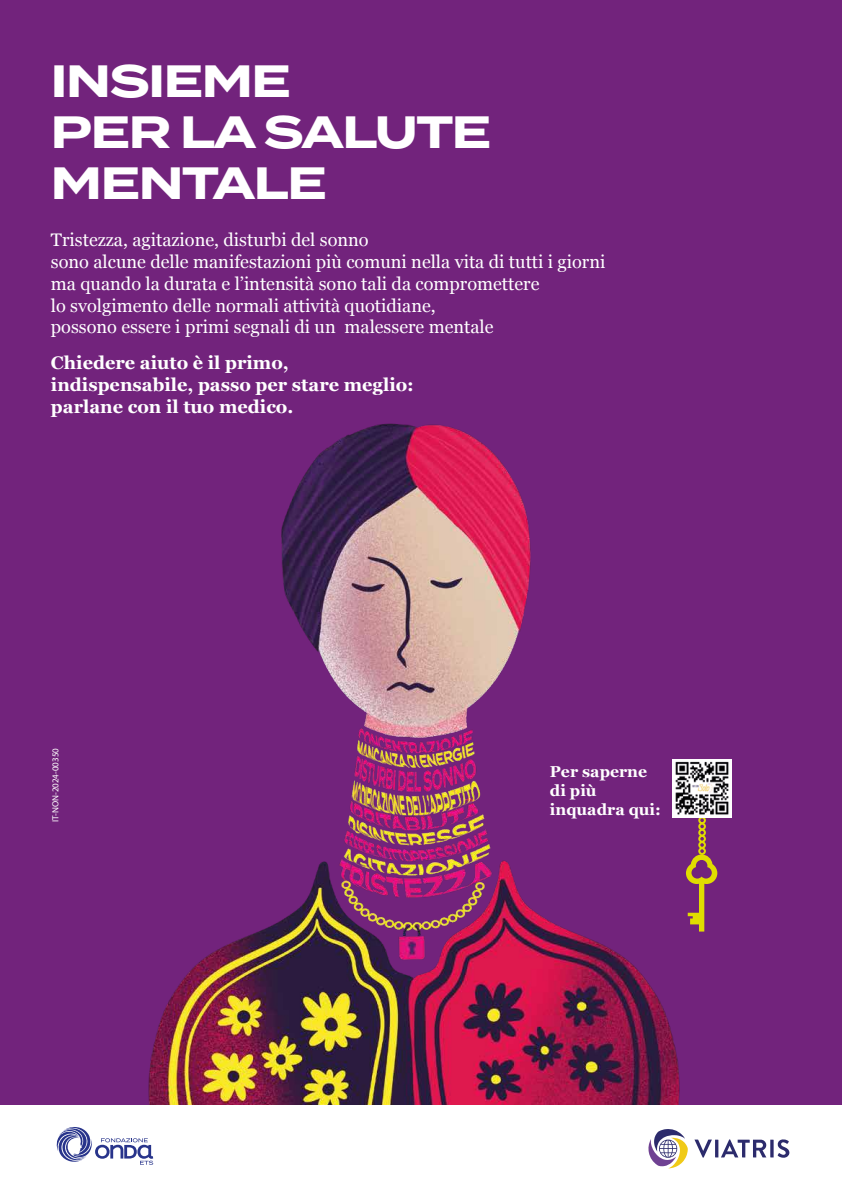
<style>
.page{position:relative;width:842px;height:1191px;background:#fff}
.page>*{position:absolute;margin:0;border:0;box-sizing:border-box;transform-origin:0 0}
.t1{font:700 45.2px/51px "Termina";letter-spacing:-.03em;color:#fff}
.t2{font:18.2px/21.8px "Georgia";color:#fff}
.t3{font:700 18.2px/21.8px "Georgia";color:#fff}
.t4{font:700 15.8px/18.9px "Georgia";color:#fff}
.t5{font:9px "Myriad Pro";color:#fff}
</style>
<div class="page">
<div style="left:0;top:0;width:842px;height:1104px;background:#72237c"></div>
<img style="left:148px;top:423px;width:584px;height:681px">
<svg style="left:56px;top:1127px;width:97px;height:37px"></svg>
<svg style="left:694px;top:1139px;width:96px;height:18px"></svg>
<svg style="left:648px;top:1129px;width:40px;height:39px"></svg>
<svg style="left:686px;top:818px;width:31px;height:113px"></svg>
<img style="left:672px;top:759px;width:59px;height:59px">
<h1 class="t1" style="left:51px;top:56px;width:442px">INSIEME<br>PER LA SALUTE<br>MENTALE</h1>
<p class="t2" style="left:51px;top:228px;width:556px">Tristezza, agitazione, disturbi del sonno<br>sono alcune delle manifestazioni più comuni nella vita di tutti i giorni ma quando la durata e l’intensità sono tali da compromettere<br>lo svolgimento delle normali attività quotidiane,<br>possono essere i primi segnali di un malessere mentale</p>
<p class="t3" style="left:51px;top:351px;width:364px">Chiedere aiuto è il primo, indispensabile, passo per stare meglio: parlane con il tuo medico.</p>
<p class="t5" style="left:50px;top:822px;width:76px;rotate:-90deg">IT-NON-2024-00350</p>
<p class="t4" style="left:550px;top:761px;width:113px">Per saperne di più inquadra qui:</p>
</div>
